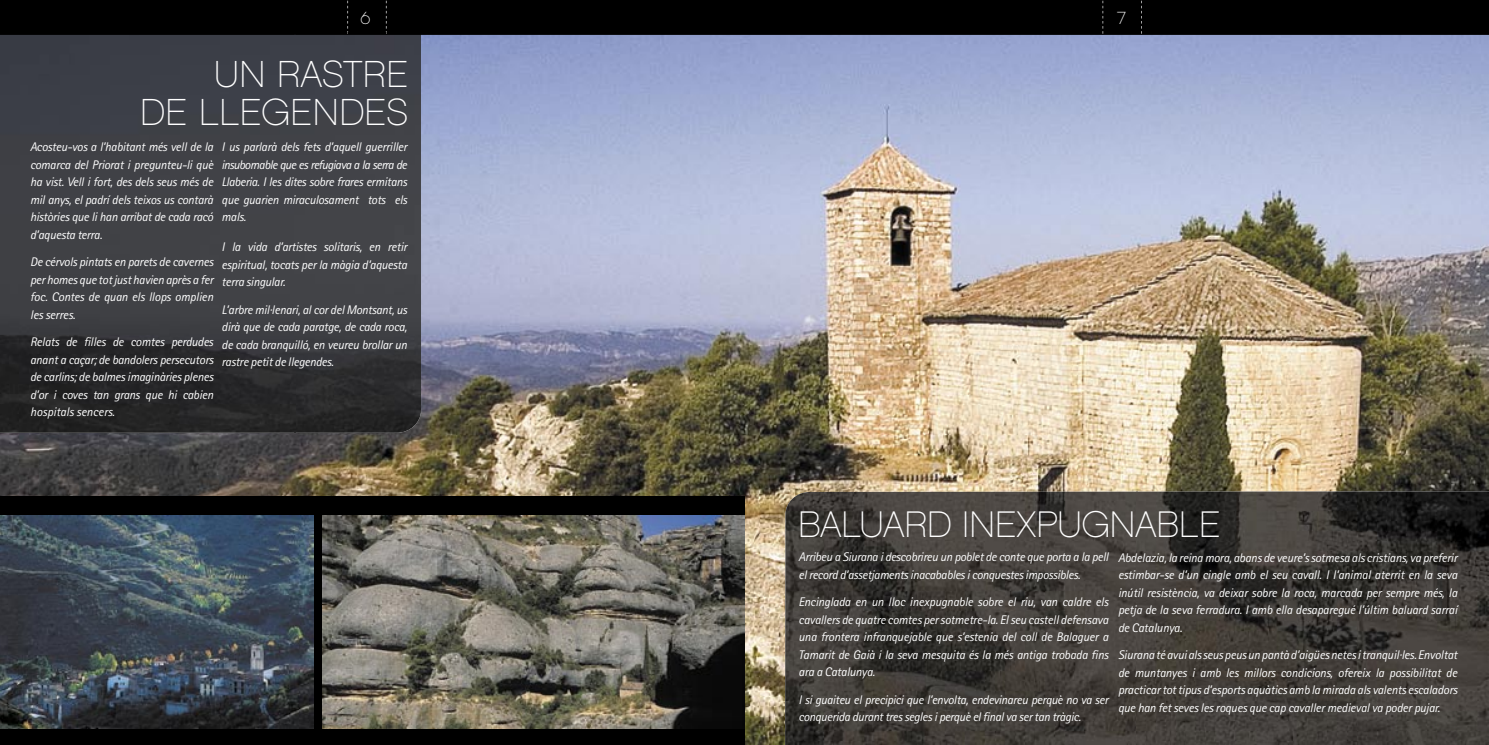
<style>
.page{position:relative;width:1489px;height:745px;background:#fff}
.page>*{position:absolute;margin:0;border:0;box-sizing:border-box;transform-origin:0 0}
.t1{font:37.5px/37.5px "Chalet Paris Nineteen Sixty";color:#fff;text-align:right}
.t2{font:36.88px "Chalet Paris Nineteen Sixty";letter-spacing:-.01em;color:#fff}
.t3{font:17.5px "Chalet Paris Nineteen Seventy";color:#fff}
.t4{font:italic 12.5px/17.5px "Rotis Sans Serif";letter-spacing:-.02em;color:#fff;text-align:justify}
</style>
<div class="page">
<div style="left:0;top:0;width:744px;height:35px;background:#000"></div>
<div style="left:744px;top:0;width:744px;height:35px;background:#000"></div>
<svg style="left:1102px;top:0;width:39px;height:35px"></svg>
<img style="left:0;top:35px;width:1488px;height:709px">
<svg style="left:294px;top:0;width:93px;height:35px"></svg>
<img style="left:0;top:35px;width:421px;height:397px">
<img style="left:785px;top:491px;width:703px;height:253px">
<div style="left:0;top:495px;width:744px;height:249px;background:#000"></div>
<img style="left:0;top:515px;width:313px;height:212px">
<img style="left:322px;top:515px;width:422px;height:212px">
<h3 class="t3" style="left:360px;top:8px;width:11px">6</h3>
<h3 class="t3" style="left:1116px;top:8px;width:11px">7</h3>
<h1 class="t1" style="left:140px;top:56px;width:270px">UN RASTRE<br>DE LLEGENDES</h1>
<p class="t4" style="left:30px;top:138px;width:185px">Acosteu-vos a l’habitant més vell de la comarca del Priorat i pregunteu-li què ha vist. Vell i fort, des dels seus més de mil anys, el padrí dels teixos us contarà històries que li han arribat de cada racó d’aquesta terra.</p>
<p class="t4" style="left:30px;top:253px;width:185px">De cérvols pintats en parets de cavernes per homes que tot just havien après a fer foc. Contes de quan els llops omplien les serres.</p>
<p class="t4" style="left:30px;top:333px;width:185px">Relats de filles de comtes perdudes anant a caçar; de bandolers persecutors de carlins; de balmes imaginàries plenes d’or i coves tan grans que hi cabien hospitals sencers.</p>
<p class="t4" style="left:221px;top:138px;width:187px">I us parlarà dels fets d’aquell guerriller insubornable que es refugiava a la serra de Llaberia. I les dites sobre frares ermitans que guarien miraculosament tots els mals.</p>
<p class="t4" style="left:221px;top:238px;width:187px">I la vida d’artistes solitaris, en retir espiritual, tocats per la màgia d’aquesta terra singular.</p>
<p class="t4" style="left:221px;top:301px;width:187px">L’arbre mil·lenari, al cor del Montsant, us dirà que de cada paratge, de cada roca, de cada branquilló, en veureu brollar un rastre petit de llegendes.</p>
<h2 class="t2" style="left:797px;top:502px;width:424px">BALUARD INEXPUGNABLE</h2>
<p class="t4" style="left:798px;top:548px;width:311px">Arribeu a Siurana i descobrireu un poblet de conte que porta a la pell el record d’assetjaments inacabables i conquestes impossibles.</p>
<p class="t4" style="left:798px;top:593px;width:311px">Encinglada en un lloc inexpugnable sobre el riu, van caldre els cavallers de quatre comtes per sotmetre-la. El seu castell defensava una frontera infranquejable que s’estenia del coll de Balaguer a Tamarit de Gaià i la seva mesquita és la més antiga trobada fins ara a Catalunya.</p>
<p class="t4" style="left:798px;top:690px;width:311px">I si guaiteu el precipici que l’envolta, endevinareu perquè no va ser conquerida durant tres segles i perquè el final va ser tan tràgic.</p>
<p class="t4" style="left:1117px;top:548px;width:341px">Abdelazia, la reina mora, abans de veure’s sotmesa als cristians, va preferir estimbar-se d’un cingle amb el seu cavall. I l’animal aterrit en la seva inútil resistència, va deixar sobre la roca, marcada per sempre més, la petja de la seva ferradura. I amb ella desaparegué l’últim baluard sarraí de Catalunya.</p>
<p class="t4" style="left:1117px;top:646px;width:341px">Siurana té avui als seus peus un pantà d’aigües netes i tranquil·les. Envoltat de muntanyes i amb les millors condicions, ofereix la possibilitat de practicar tot tipus d’esports aquàtics amb la mirada als valents escaladors que han fet seves les roques que cap cavaller medieval va poder pujar.</p>
</div>
